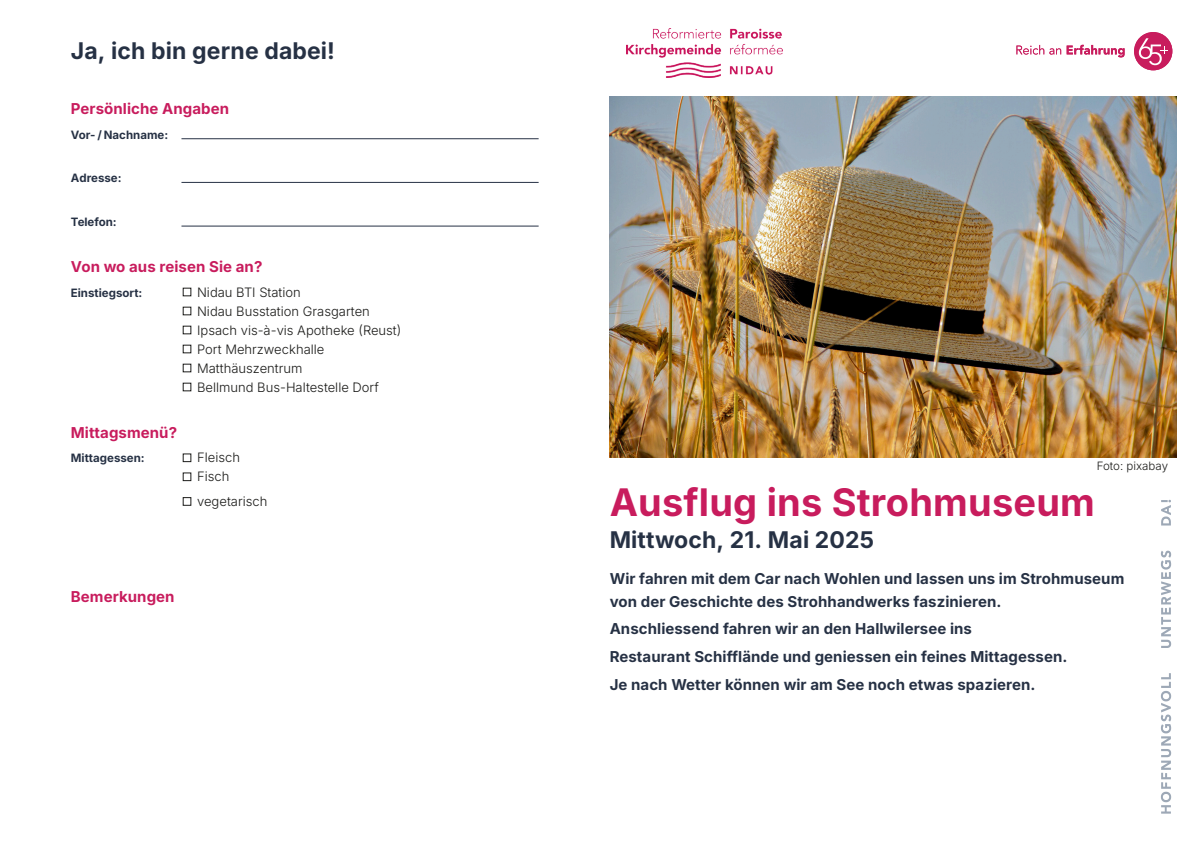
<style>
.page{position:relative;width:1191px;height:842px;background:#fff}
.page>*{position:absolute;margin:0;border:0;box-sizing:border-box;transform-origin:0 0}
.t1{font:700 38px "Inter";letter-spacing:.005em;color:#c81c5d}
.t2{font:700 23px "Inter";letter-spacing:.005em;color:#263144}
.t3{font:700 15px "Inter";letter-spacing:.005em;color:#263144}
.t4{font:700 15px "Inter";letter-spacing:.005em;color:#c81c5d}
.t5{font:300 13px "Inter";color:#1d1d1b}
.t6{font:700 11.5px "Inter";color:#263144}
.t7{font:300 11.5px "Inter";color:#1d1d1b}
</style>
<div class="page">
<img style="left:627px;top:28px;width:155px;height:50px">
<svg style="left:1161px;top:673px;width:10px;height:141px"></svg>
<svg style="left:1161px;top:551px;width:10px;height:97px"></svg>
<svg style="left:1161px;top:500px;width:10px;height:25px"></svg>
<img style="left:609px;top:96px;width:567px;height:362px">
<hr style="left:181px;top:139px;width:357px;height:1px;background:#263144">
<hr style="left:181px;top:182px;width:357px;height:1px;background:#263144">
<hr style="left:181px;top:226px;width:357px;height:1px;background:#263144">
<div style="left:183px;top:473px;width:8px;height:8px;border:1px solid #1d1d1b"></div>
<div style="left:183px;top:454px;width:8px;height:8px;border:1px solid #1d1d1b"></div>
<div style="left:183px;top:497px;width:8px;height:8px;border:1px solid #1d1d1b"></div>
<svg style="left:1016px;top:45px;width:108px;height:12px"></svg>
<div style="left:1134px;top:32px;width:38px;height:38px;background:#c81c5d;border-radius:50%"></div>
<svg style="left:1138px;top:38px;width:30px;height:27px"></svg>
<p class="t2" style="left:71px;top:37px;width:266px">Ja, ich bin gerne dabei!</p>
<p class="t4" style="left:71px;top:99px;width:160px">Persönliche Angaben</p>
<p class="t6" style="left:71px;top:127px;width:99px">Vor- / Nachname:</p>
<p class="t6" style="left:71px;top:171px;width:52px">Adresse:</p>
<p class="t6" style="left:71px;top:215px;width:47px">Telefon:</p>
<p class="t4" style="left:71px;top:257px;width:193px">Von wo aus reisen Sie an?</p>
<p class="t6" style="left:71px;top:285px;width:73px">Einstiegsort:</p>
<p class="t5" style="left:197px;top:284px;width:105px">Nidau BTI Station</p>
<p class="t5" style="left:197px;top:303px;width:174px">Nidau Busstation Grasgarten</p>
<p class="t5" style="left:197px;top:322px;width:206px">Ipsach vis-à-vis Apotheke (Reust)</p>
<p class="t5" style="left:197px;top:341px;width:129px">Port Mehrzweckhalle</p>
<p class="t5" style="left:197px;top:360px;width:107px">Matthäuszentrum</p>
<p class="t5" style="left:197px;top:379px;width:183px">Bellmund Bus-Haltestelle Dorf</p>
<p class="t4" style="left:71px;top:423px;width:108px">Mittagsmenü?</p>
<p class="t6" style="left:71px;top:451px;width:75px">Mittagessen:</p>
<p class="t5" style="left:197px;top:450px;width:44px">Fleisch</p>
<p class="t5" style="left:197px;top:469px;width:34px">Fisch</p>
<p class="t5" style="left:197px;top:493px;width:72px">vegetarisch</p>
<p class="t4" style="left:71px;top:587px;width:105px">Bemerkungen</p>
<p class="t7" style="left:1096px;top:459px;width:73px">Foto: pixabay</p>
<p class="t1" style="left:609px;top:479px;width:487px">Ausflug ins Strohmuseum</p>
<p class="t2" style="left:609px;top:526px;width:266px">Mittwoch, 21. Mai 2025</p>
<p class="t3" style="left:609px;top:570px;width:516px">Wir fahren mit dem Car nach Wohlen und lassen uns im Strohmuseum</p>
<p class="t3" style="left:609px;top:592px;width:393px">von der Geschichte des Strohhandwerks faszinieren.</p>
<p class="t3" style="left:609px;top:620px;width:364px">Anschliessend fahren wir an den Hallwilersee ins</p>
<p class="t3" style="left:609px;top:647px;width:459px">Restaurant Schifflände und geniessen ein feines Mittagessen.</p>
<p class="t3" style="left:609px;top:675px;width:427px">Je nach Wetter können wir am See noch etwas spazieren.</p>
</div>
